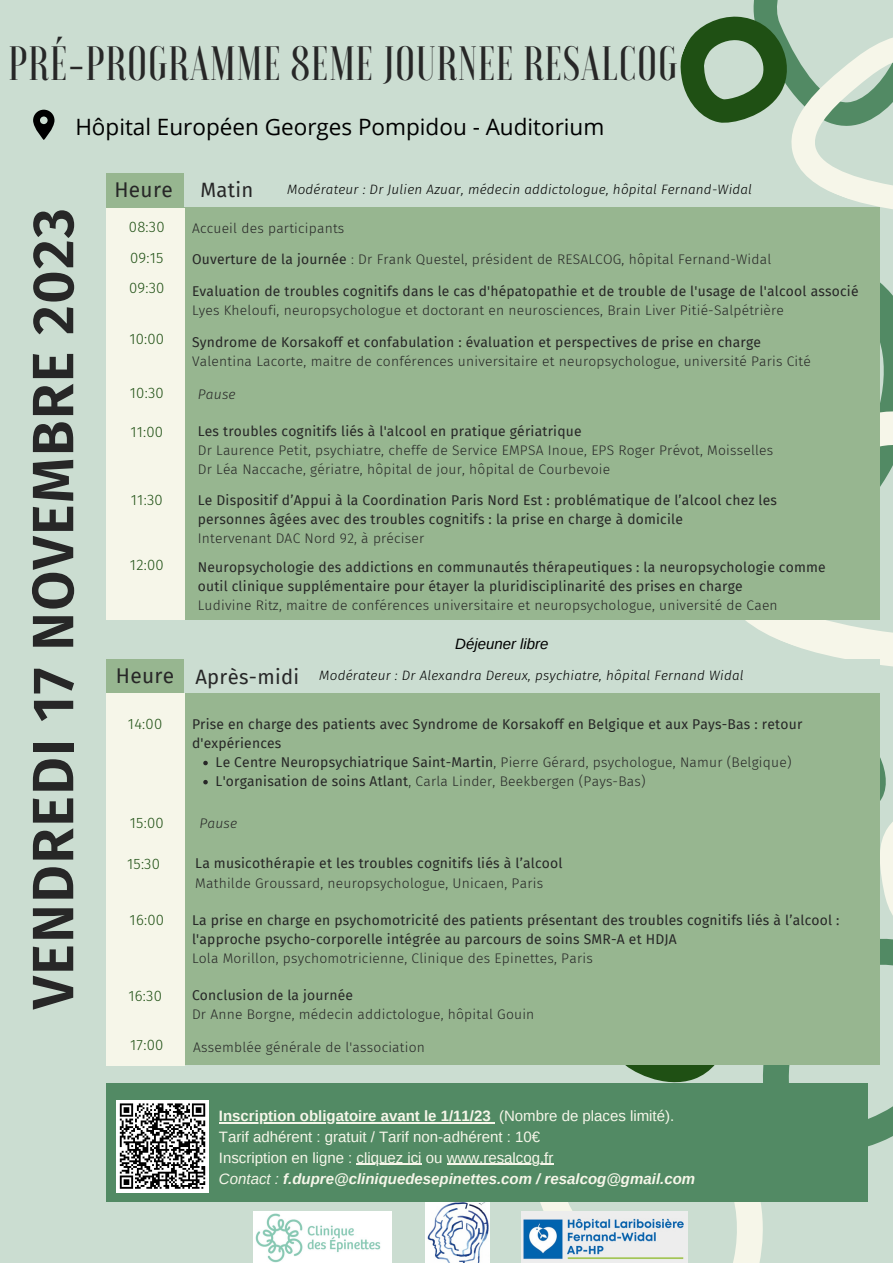
<style>
.page{position:relative;width:893px;height:1263px;background:#cbddd1}
.page>*{position:absolute;margin:0;border:0;box-sizing:border-box;transform-origin:0 0}
.t1{font:600 58.28px "Fira Sans";letter-spacing:.02em;color:#272727}
.t2{font:500 48.07px "Voga";letter-spacing:.02em;color:#272727}
.t3{font:22.5px "Open Sans";color:#000}
.t4{font:20.85px "Fira Sans";letter-spacing:.015em;color:#272727}
.t5{font:20.25px "Fira Sans";letter-spacing:.015em;color:#272727}
.t6{font:15px "Arimo";color:#f6f6e9}
.t7{font:700 15px "Arimo";color:#f6f6e9}
.t8{font:italic 700 15px "Arimo";color:#f6f6e9}
.t9{font:italic 15px "Arimo";color:#000}
.t10{font:300 14.92px "Fira Sans";letter-spacing:.015em;color:#1f5014}
.t11{font:300 13.88px "Fira Sans";letter-spacing:.015em;color:#272727}
.t12{font:13.88px/19.1px "Fira Sans";letter-spacing:.015em;color:#272727}
.t13{font:italic 300 13.88px "Fira Sans";letter-spacing:.015em;color:#272727}
.t14{font:italic 300 13.5px "Fira Sans";letter-spacing:.015em;color:#000}
.s1{font-weight:400}
</style>
<div class="page">
<svg style="left:680px;top:346px;width:213px;height:321px"></svg>
<div style="left:106px;top:173px;width:773px;height:446px;background:#97b690"></div>
<svg style="left:867px;top:1109px;width:26px;height:78px"></svg>
<svg style="left:540px;top:1202px;width:223px;height:61px"></svg>
<svg style="left:625px;top:693px;width:268px;height:416px"></svg>
<div style="left:106px;top:660px;width:773px;height:405px;background:#97b690"></div>
<div style="left:106px;top:208px;width:78px;height:411px;background:#f6f6e9"></div>
<div style="left:106px;top:693px;width:78px;height:372px;background:#f6f6e9"></div>
<div style="left:184px;top:165px;width:695px;height:42px;background:#cbddd1"></div>
<div style="left:184px;top:659px;width:695px;height:34px;background:#cbddd1"></div>
<svg style="left:680px;top:0;width:213px;height:254px"></svg>
<svg style="left:33px;top:110px;width:21px;height:30px"></svg>
<img style="left:253px;top:1211px;width:138px;height:52px">
<img style="left:521px;top:1211px;width:166px;height:52px">
<img style="left:426px;top:1202px;width:63px;height:61px">
<svg style="left:203px;top:761px;width:5px;height:4px"></svg>
<svg style="left:203px;top:780px;width:5px;height:4px"></svg>
<div style="left:106px;top:1083px;width:761px;height:119px;background:#528a64"></div>
<hr style="left:219px;top:1122px;width:272px;height:1px;background:#f6f6e9">
<hr style="left:356px;top:1164px;width:65px;height:1px;background:#f6f6e9">
<hr style="left:447px;top:1164px;width:106px;height:1px;background:#f6f6e9">
<div style="left:116px;top:1099px;width:93px;height:93px;background:#fff"></div>
<svg style="left:119px;top:1103px;width:87px;height:86px"></svg>
<p class="t2" style="left:9px;top:39px;width:670px">PRÉ-PROGRAMME 8EME JOURNEE RESALCOG</p>
<p class="t3" style="left:75px;top:111px;width:530px">Hôpital Européen Georges Pompidou - Auditorium</p>
<p class="t1" style="left:19px;top:1009px;width:802px;rotate:-90deg">VENDREDI 17 NOVEMBRE 2023</p>
<p class="t4" style="left:114px;top:178px;width:60px">Heure</p>
<p class="t5" style="left:200px;top:178px;width:54px">Matin</p>
<p class="t14" style="left:287px;top:181px;width:466px">Modérateur : Dr Julien Azuar, médecin addictologue, hôpital Fernand-Widal</p>
<p class="t10" style="left:129px;top:218px;width:37px">08:30</p>
<p class="t11" style="left:192px;top:220px;width:154px">Accueil des participants</p>
<p class="t10" style="left:130px;top:249px;width:35px">09:15</p>
<p class="t11" style="left:192px;top:251px;width:581px"><span class="s1">Ouverture de la journée</span> : Dr Frank Questel, président de RESALCOG, hôpital Fernand-Widal</p>
<p class="t10" style="left:129px;top:279px;width:37px">09:30</p>
<p class="t12" style="left:192px;top:282px;width:668px">Evaluation de troubles cognitifs dans le cas d'hépatopathie et de trouble de l'usage de l'alcool associé</p>
<p class="t11" style="left:192px;top:302px;width:593px">Lyes Kheloufi, neuropsychologue et doctorant en neurosciences, Brain Liver Pitié-Salpétrière</p>
<p class="t10" style="left:129px;top:330px;width:36px">10:00</p>
<p class="t12" style="left:192px;top:332px;width:570px">Syndrome de Korsakoff et confabulation : évaluation et perspectives de prise en charge</p>
<p class="t11" style="left:192px;top:353px;width:620px">Valentina Lacorte, maitre de conférences universitaire et neuropsychologue, université Paris Cité</p>
<p class="t10" style="left:130px;top:384px;width:35px">10:30</p>
<p class="t10" style="left:130px;top:423px;width:34px">11:00</p>
<p class="t10" style="left:131px;top:491px;width:33px">11:30</p>
<p class="t10" style="left:130px;top:556px;width:35px">12:00</p>
<p class="t13" style="left:198px;top:386px;width:39px">Pause</p>
<p class="t12" style="left:198px;top:421px;width:385px">Les troubles cognitifs liés à l'alcool en pratique gériatrique</p>
<p class="t11" style="left:198px;top:442px;width:577px">Dr Laurence Petit, psychiatre, cheffe de Service EMPSA Inoue, EPS Roger Prévot, Moisselles</p>
<p class="t11" style="left:198px;top:461px;width:414px">Dr Léa Naccache, gériatre, hôpital de jour, hôpital de Courbevoie</p>
<p class="t12" style="left:198px;top:491px;width:581px">Le Dispositif d’Appui à la Coordination Paris Nord Est : problématique de l’alcool chez les personnes âgées avec des troubles cognitifs : la prise en charge à domicile</p>
<p class="t11" style="left:198px;top:530px;width:228px">Intervenant DAC Nord 92, à préciser</p>
<p class="t12" style="left:198px;top:558px;width:629px">Neuropsychologie des addictions en communautés thérapeutiques : la neuropsychologie comme outil clinique supplémentaire pour étayer la pluridisciplinarité des prises en charge</p>
<p class="t11" style="left:198px;top:597px;width:581px">Ludivine Ritz, maitre de conférences universitaire et neuropsychologue, université de Caen</p>
<p class="t4" style="left:116px;top:664px;width:60px">Heure</p>
<p class="t5" style="left:195px;top:665px;width:105px">Après-midi</p>
<p class="t9" style="left:455px;top:635px;width:95px">Déjeuner libre</p>
<p class="t14" style="left:319px;top:668px;width:426px">Modérateur : Dr Alexandra Dereux, psychiatre, hôpital Fernand Widal</p>
<p class="t10" style="left:128px;top:715px;width:36px">14:00</p>
<p class="t12" style="left:192px;top:714px;width:612px">Prise en charge des patients avec Syndrome de Korsakoff en Belgique et aux Pays-Bas : retour d'expériences</p>
<p class="t11" style="left:215px;top:754px;width:577px"><span class="s1">Le Centre Neuropsychiatrique Saint-Martin</span>, Pierre Gérard, psychologue, Namur (Belgique)</p>
<p class="t11" style="left:215px;top:773px;width:431px"><span class="s1">L'organisation de soins Atlant</span>, Carla Linder, Beekbergen (Pays-Bas)</p>
<p class="t10" style="left:130px;top:814px;width:35px">15:00</p>
<p class="t13" style="left:199px;top:814px;width:39px">Pause</p>
<p class="t10" style="left:127px;top:855px;width:34px">15:30</p>
<p class="t12" style="left:195px;top:854px;width:369px">La musicothérapie et les troubles cognitifs liés à l’alcool</p>
<p class="t11" style="left:195px;top:875px;width:349px">Mathilde Groussard, neuropsychologue, Unicaen, Paris</p>
<p class="t10" style="left:130px;top:911px;width:36px">16:00</p>
<p class="t12" style="left:192px;top:910px;width:649px">La prise en charge en psychomotricité des patients présentant des troubles cognitifs liés à l’alcool : l'approche psycho-corporelle intégrée au parcours de soins SMR-A et HDJA</p>
<p class="t11" style="left:192px;top:950px;width:402px">Lola Morillon, psychomotricienne, Clinique des Epinettes, Paris</p>
<p class="t10" style="left:128px;top:987px;width:35px">16:30</p>
<p class="t12" style="left:192px;top:986px;width:162px">Conclusion de la journée</p>
<p class="t11" style="left:192px;top:1006px;width:344px">Dr Anne Borgne, médecin addictologue, hôpital Gouin</p>
<p class="t10" style="left:130px;top:1036px;width:35px">17:00</p>
<p class="t11" style="left:193px;top:1039px;width:233px">Assemblée générale de l'association</p>
<p class="t7" style="left:219px;top:1107px;width:457px">Inscription obligatoire avant le 1/11/23 <span class="s1">(Nombre de places limité).</span></p>
<p class="t6" style="left:219px;top:1128px;width:323px">Tarif adhérent : gratuit / Tarif non-adhérent : 10€</p>
<p class="t6" style="left:219px;top:1149px;width:336px">Inscription en ligne : cliquez ici ou www.resalcog.fr</p>
<p class="t8" style="left:219px;top:1170px;width:478px"><span class="s1">Contact :</span> f.dupre@cliniquedesepinettes.com / resalcog@gmail.com</p>
</div>
